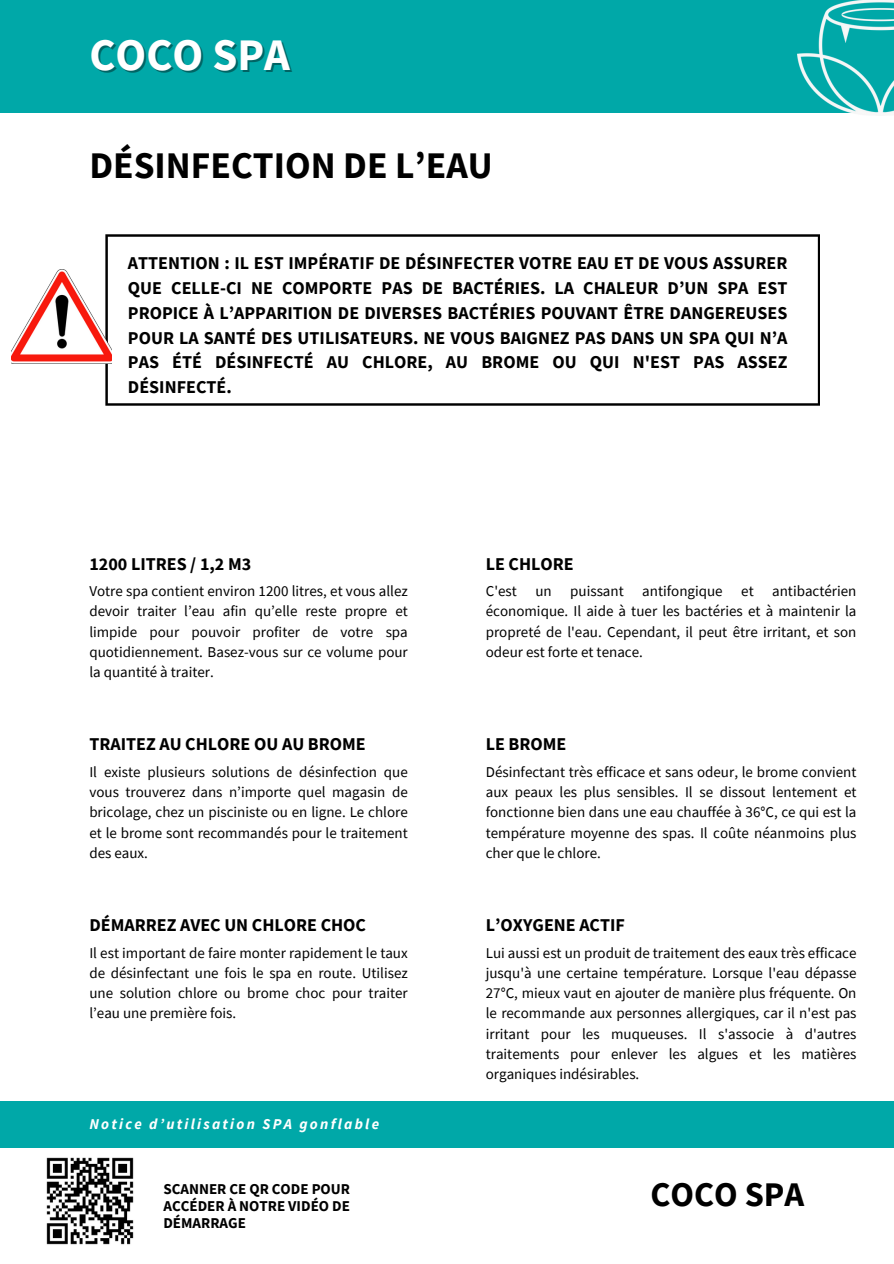
<style>
.page{position:relative;width:894px;height:1264px;background:#fff}
.page>*{position:absolute;margin:0;border:0;box-sizing:border-box;transform-origin:0 0}
.t1{font:700 45px "Source Sans Pro";color:#fff}
.t2{font:700 37.5px "Source Sans Pro";color:#000}
.t3{font:700 34.5px "Source Sans Pro";color:#000}
.t4{font:700 18px/24.8px "Source Sans Pro";color:#000;text-align:justify}
.t5{font:15px/20.2px "Source Sans Pro";color:#000;text-align:justify}
.t6{font:italic 700 15px "Source Sans Pro";letter-spacing:.15em;color:#fff}
.t7{font:700 15px/16.8px "Source Sans Pro";color:#000;text-align:justify}
</style>
<div class="page">
<svg style="left:105px;top:234px;width:715px;height:172px"></svg>
<div style="left:0;top:0;width:893px;height:112px;background:#00a8a8"></div>
<img style="left:797px;top:0;width:96px;height:113px">
<div style="left:0;top:1100px;width:893px;height:47px;background:#00a8a8"></div>
<img style="left:12px;top:270px;width:99px;height:93px">
<img style="left:46px;top:1157px;width:88px;height:88px">
<h3 class="t1" style="left:89px;top:25px;width:202px">COCO SPA</h3>
<p class="t2" style="left:89px;top:141px;width:405px">DÉSINFECTION DE L’EAU</p>
<p class="t4" style="left:128px;top:250px;width:660px">ATTENTION : IL EST IMPÉRATIF DE DÉSINFECTER VOTRE EAU ET DE VOUS ASSURER QUE CELLE-CI NE COMPORTE PAS DE BACTÉRIES. LA CHALEUR D’UN SPA EST PROPICE À L’APPARITION DE DIVERSES BACTÉRIES POUVANT ÊTRE DANGEREUSES POUR LA SANTÉ DES UTILISATEURS. NE VOUS BAIGNEZ PAS DANS UN SPA QUI N’A PAS ÉTÉ DÉSINFECTÉ AU CHLORE, AU BROME OU QUI N'EST PAS ASSEZ DÉSINFECTÉ.</p>
<h1 class="t4" style="left:89px;top:551px;width:163px">1200 LITRES / 1,2 M3</h1>
<p class="t5" style="left:89px;top:580px;width:320px">Votre spa contient environ 1200 litres, et vous allez devoir traiter l’eau afin qu’elle reste propre et limpide pour pouvoir profiter de votre spa quotidiennement. Basez-vous sur ce volume pour la quantité à traiter.</p>
<p class="t4" style="left:89px;top:731px;width:278px">TRAITEZ AU CHLORE OU AU BROME</p>
<h3 class="t5" style="left:89px;top:761px;width:320px">Il existe plusieurs solutions de désinfection que vous trouverez dans n’importe quel magasin de bricolage, chez un pisciniste ou en ligne. Le chlore et le brome sont recommandés pour le traitement des eaux.</h3>
<p class="t4" style="left:89px;top:912px;width:278px">DÉMARREZ AVEC UN CHLORE CHOC</p>
<h3 class="t5" style="left:89px;top:942px;width:320px">Il est important de faire monter rapidement le taux de désinfectant une fois le spa en route. Utilisez une solution chlore ou brome choc pour traiter l’eau une première fois.</h3>
<h3 class="t6" style="left:89px;top:1114px;width:284px">USER MANUAL (MODEL NO.) | 2023</h3>
<h5 class="t6" style="left:89px;top:1114px;width:291px">Notice d’utilisation SPA gonflable</h5>
<h4 class="t7" style="left:163px;top:1180px;width:188px">SCANNER CE QR CODE POUR ACCÉDER À NOTRE VIDÉO DE DÉMARRAGE</h4>
<h2 class="t4" style="left:485px;top:551px;width:89px">LE CHLORE</h2>
<h3 class="t5" style="left:485px;top:580px;width:372px">C'est un puissant antifongique et antibactérien économique. Il aide à tuer les bactéries et à maintenir la propreté de l'eau. Cependant, il peut être irritant, et son odeur est forte et tenace.</h3>
<p class="t4" style="left:485px;top:731px;width:82px">LE BROME</p>
<h3 class="t5" style="left:485px;top:761px;width:372px">Désinfectant très efficace et sans odeur, le brome convient aux peaux les plus sensibles. Il se dissout lentement et fonctionne bien dans une eau chauffée à 36°C, ce qui est la température moyenne des spas. Il coûte néanmoins plus cher que le chlore.</h3>
<p class="t4" style="left:485px;top:912px;width:141px">L’OXYGENE ACTIF</p>
<h3 class="t5" style="left:485px;top:942px;width:372px">Lui aussi est un produit de traitement des eaux très efficace jusqu'à une certaine température. Lorsque l'eau dépasse 27°C, mieux vaut en ajouter de manière plus fréquente. On le recommande aux personnes allergiques, car il n'est pas irritant pour les muqueuses. Il s'associe à d'autres traitements pour enlever les algues et les matières organiques indésirables.</h3>
<p class="t3" style="left:650px;top:1171px;width:155px">COCO SPA</p>
</div>
